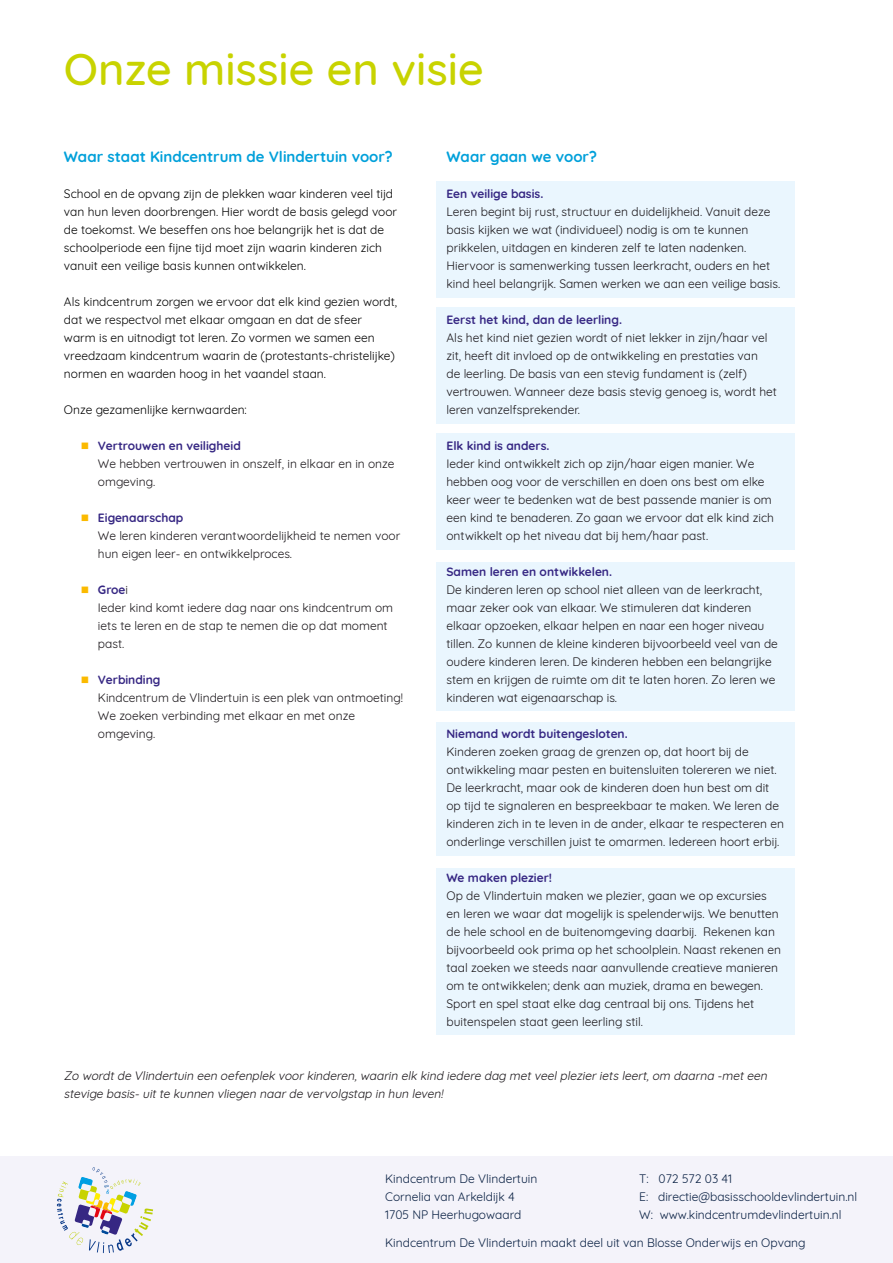
<style>
.page{position:relative;width:893px;height:1263px;background:#fff}
.page>*{position:absolute;margin:0;border:0;box-sizing:border-box;transform-origin:0 0}
.Kop_medium_30pt{font:500 45px "Quicksand";color:#c8d300}
.Subsubkop_blauw_10pt{font:700 15px "Quicksand";color:#00a0da}
.Opsomming_vlinder_oranje_blok{font:12px/18px "Quicksand";color:#1a161a}
.t1{font:12px/18px "Quicksand";color:#000}
.t2{font:12px/18px "Quicksand";color:#092043}
.Opsomming_vlinder_oranje_blok-2{font:italic 12px/18px "Quicksand";color:#1a161a}
.s1{font-family:"Sofia Pro";font-weight:700;color:#fbba00}
.s2{font-weight:700;color:#362783}
</style>
<div class="page">
<div style="left:0;top:1157px;width:893px;height:106px;background:#f4f3fa"></div>
<svg style="left:57px;top:1167px;width:96px;height:86px"></svg>
<div style="left:437px;top:181px;width:358px;height:117px;background:#eaf6fe"></div>
<div style="left:437px;top:307px;width:358px;height:117px;background:#eaf6fe"></div>
<div style="left:437px;top:433px;width:358px;height:117px;background:#eaf6fe"></div>
<div style="left:437px;top:562px;width:358px;height:148px;background:#eaf6fe"></div>
<div style="left:437px;top:722px;width:358px;height:134px;background:#eaf6fe"></div>
<div style="left:437px;top:868px;width:358px;height:167px;background:#eaf6fe"></div>
<p class="Kop_medium_30pt" style="left:64px;top:33px;width:421px">Onze missie en visie</p>
<p class="Subsubkop_blauw_10pt" style="left:64px;top:144px;width:330px">Waar staat Kindcentrum de Vlindertuin voor?</p>
<p class="t1" style="left:64px;top:183px;width:335px">School en de opvang zijn de plekken waar kinderen veel tijd van hun leven doorbrengen. Hier wordt de basis gelegd voor de toekomst. We beseffen ons hoe belangrijk het is dat de schoolperiode een fijne tijd moet zijn waarin kinderen zich vanuit een veilige basis kunnen ontwikkelen.</p>
<p class="t1" style="left:64px;top:291px;width:335px">Als kindcentrum zorgen we ervoor dat elk kind gezien wordt, dat we respectvol met elkaar omgaan en dat de sfeer<br>warm is en uitnodigt tot leren. Zo vormen we samen een vreedzaam kindcentrum waarin de (protestants-christelijke) normen en waarden hoog in het vaandel staan.</p>
<p class="t1" style="left:64px;top:399px;width:184px">Onze gezamenlijke kernwaarden:</p>
<p class="Opsomming_vlinder_oranje_blok" style="left:98px;top:435px;width:298px;text-indent:-17px"><span class="s1">■</span> <span class="s2">Vertrouwen en veiligheid<br></span>We hebben vertrouwen in onszelf, in elkaar en in onze omgeving.</p>
<p class="Opsomming_vlinder_oranje_blok" style="left:98px;top:507px;width:304px;text-indent:-17px"><span class="s1">■</span> <span class="s2">Eigenaarschap<br></span>We leren kinderen verantwoordelijkheid te nemen voor hun eigen leer- en ontwikkelproces.</p>
<p class="Opsomming_vlinder_oranje_blok" style="left:98px;top:579px;width:297px;text-indent:-17px"><span class="s1">■</span> <span class="s2">Groe</span>i<br>Ieder kind komt iedere dag naar ons kindcentrum om iets te leren en de stap te nemen die op dat moment past.</p>
<p class="Opsomming_vlinder_oranje_blok" style="left:98px;top:669px;width:307px;text-indent:-17px"><span class="s1">■</span> <span class="s2">Verbinding<br></span>Kindcentrum de Vlindertuin is een plek van ontmoeting!<br>We zoeken verbinding met elkaar en met onze omgeving.</p>
<p class="Subsubkop_blauw_10pt" style="left:446px;top:144px;width:152px">Waar gaan we voor?</p>
<p class="Opsomming_vlinder_oranje_blok" style="left:446px;top:183px;width:335px"><span class="s2">Een veilige basis.<br></span>Leren begint bij rust, structuur en duidelijkheid. Vanuit deze basis kijken we wat (individueel) nodig is om te kunnen prikkelen, uitdagen en kinderen zelf te laten nadenken.<br>Hiervoor is samenwerking tussen leerkracht, ouders en het kind heel belangrijk. Samen werken we aan een veilige basis.</p>
<p class="Opsomming_vlinder_oranje_blok" style="left:446px;top:309px;width:332px"><span class="s2">Eerst het kind, dan de leerling.<br></span>Als het kind niet gezien wordt of niet lekker in zijn/haar vel zit, heeft dit invloed op de ontwikkeling en prestaties van<br>de leerling. De basis van een stevig fundament is (zelf) vertrouwen. Wanneer deze basis stevig genoeg is, wordt het leren vanzelfsprekender.</p>
<p class="Opsomming_vlinder_oranje_blok" style="left:446px;top:435px;width:329px"><span class="s2">Elk kind is anders.<br></span>Ieder kind ontwikkelt zich op zijn/haar eigen manier. We hebben oog voor de verschillen en doen ons best om elke keer weer te bedenken wat de best passende manier is om een kind te benaderen. Zo gaan we ervoor dat elk kind zich ontwikkelt op het niveau dat bij hem/haar past.</p>
<p class="Opsomming_vlinder_oranje_blok" style="left:446px;top:561px;width:333px"><span class="s2">Samen leren en ontwikkelen.<br></span>De kinderen leren op school niet alleen van de leerkracht, maar zeker ook van elkaar. We stimuleren dat kinderen elkaar opzoeken, elkaar helpen en naar een hoger niveau tillen. Zo kunnen de kleine kinderen bijvoorbeeld veel van de oudere kinderen leren. De kinderen hebben een belangrijke stem en krijgen de ruimte om dit te laten horen. Zo leren we kinderen wat eigenaarschap is.</p>
<p class="Opsomming_vlinder_oranje_blok" style="left:446px;top:723px;width:339px"><span class="s2">Niemand wordt buitengesloten.<br></span>Kinderen zoeken graag de grenzen op, dat hoort bij de ontwikkeling maar pesten en buitensluiten tolereren we niet.<br>De leerkracht, maar ook de kinderen doen hun best om dit op tijd te signaleren en bespreekbaar te maken. We leren de kinderen zich in te leven in de ander, elkaar te respecteren en onderlinge verschillen juist te omarmen. Iedereen hoort erbij.</p>
<p class="Opsomming_vlinder_oranje_blok" style="left:446px;top:867px;width:336px"><span class="s2">We maken plezier!<br></span>Op de Vlindertuin maken we plezier, gaan we op excursies en leren we waar dat mogelijk is spelenderwijs. We benutten de hele school en de buitenomgeving daarbij. Rekenen kan bijvoorbeeld ook prima op het schoolplein. Naast rekenen en taal zoeken we steeds naar aanvullende creatieve manieren om te ontwikkelen; denk aan muziek, drama en bewegen.<br>Sport en spel staat elke dag centraal bij ons. Tijdens het buitenspelen staat geen leerling stil.</p>
<p class="Opsomming_vlinder_oranje_blok-2" style="left:64px;top:1065px;width:708px">Zo wordtde Vlindertuin een oefenplek voorkinderen,waarin elk kind iedere dag metveelplezieriets leert,om daarna -meteen stevige basis-uitte kunnen vliegen naarde vervolgstap in hun leven!</p>
<p class="t2" style="left:385px;top:1168px;width:154px">Kindcentrum De Vlindertuin<br>Cornelia van Arkeldijk 4<br>1705 NP Heerhugowaard</p>
<p class="t2" style="left:639px;top:1168px;width:219px">T: 072 572 03 41<br>E: directie@basisschooldevlindertuin.nl<br>W: www.kindcentrumdevlindertuin.nl</p>
<p class="t2" style="left:385px;top:1232px;width:422px">Kindcentrum De Vlindertuin maakt deel uit van Blosse Onderwijs en Opvang</p>
</div>
